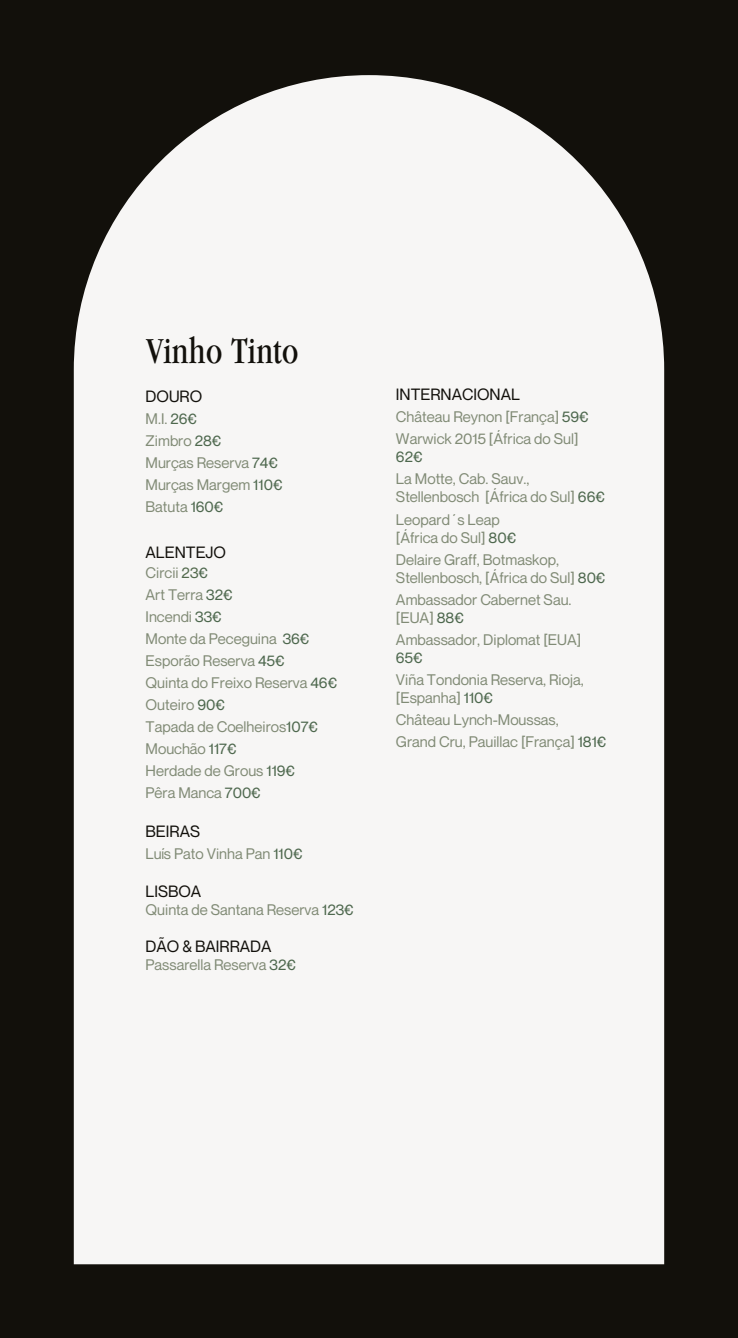
<style>
.page{position:relative;width:738px;height:1338px;background:#fff}
.page>*{position:absolute;margin:0;border:0;box-sizing:border-box;transform-origin:0 0}
.t1{font:condensed 38px "Garamond";color:#12100b}
.t2{font:16px "Neue Montreal";color:#12100b}
.t3{font:15px/22px "Neue Montreal";color:#818b76}
.t4{font:15px "Neue Montreal";color:#4e684e}
.s1{color:#4e684e}
.s2{color:#536a4d}
</style>
<div class="page">
<div style="left:0;top:0;width:737px;height:1338px;background:#12100b"></div>
<div style="left:74px;top:75px;width:589px;height:1189px;background:#f7f6f5"></div>
<h1 class="t1" style="left:146px;top:330px;width:153px">Vinho Tinto</h1>
<p class="t2" style="left:145px;top:386px;width:58px">DOURO</p>
<p class="t3" style="left:145px;top:408px;width:138px">M.I. <span class="s1">26€<br></span>Zimbro <span class="s1">28€<br></span>Murças Reserva <span class="s1">74€<br></span>Murças Margem <span class="s1">110€<br></span>Batuta <span class="s1">160€</span></p>
<p class="t2" style="left:145px;top:543px;width:82px">ALENTEJO</p>
<p class="t3" style="left:145px;top:562px;width:193px">Circii <span class="s2">23</span><span class="s1">€<br></span>Art Terra <span class="s1">32€<br></span>Incendi <span class="s1">33€<br></span>Monte da Peceguina <span class="s1">36€<br></span>Esporão Reserva <span class="s1">45€<br></span>Quinta do Freixo Reserva <span class="s1">46€<br></span>Outeiro <span class="s1">90€<br></span>Tapada de Coelheiros<span class="s1">107€<br></span>Mouchão <span class="s1">117€<br></span>Herdade de Grous <span class="s1">119€<br></span>Pêra Manca <span class="s1">700€</span></p>
<p class="t2" style="left:145px;top:821px;width:56px">BEIRAS</p>
<p class="t3" style="left:145px;top:842px;width:158px">Luís Pato Vinha Pan <span class="s1">110€</span></p>
<p class="t2" style="left:145px;top:882px;width:57px">LISBOA</p>
<p class="t3" style="left:145px;top:899px;width:209px">Quinta de Santana Reserva <span class="s1">123€</span></p>
<p class="t2" style="left:145px;top:937px;width:127px">DÃO &amp; BAIRRADA</p>
<p class="t3" style="left:145px;top:954px;width:152px">Passarella Reserva <span class="s1">32€</span></p>
<p class="t2" style="left:395px;top:385px;width:125px">INTERNACIONAL</p>
<p class="t3" style="left:395px;top:406px;width:194px">Château Reynon [França] <span class="s1">59€<br></span>Warwick 2015 [África do Sul]</p>
<p class="t4" style="left:395px;top:448px;width:28px">62€</p>
<p class="t3" style="left:395px;top:470px;width:210px;line-height:18px">La Motte, Cab. Sauv.,<br>Stellenbosch [África do Sul] <span class="s1">66€</span></p>
<p class="t3" style="left:395px;top:510px;width:121px;line-height:18px">Leopard´s Leap [África do Sul] <span class="s1">80€</span></p>
<p class="t3" style="left:395px;top:550px;width:211px;line-height:18px">Delaire Graff, Botmaskop,<br>Stellenbosch, [África do Sul] <span class="s1">80€</span></p>
<p class="t3" style="left:395px;top:590px;width:177px;line-height:18px">Ambassador Cabernet Sau. [EUA] <span class="s1">88€</span></p>
<p class="t3" style="left:395px;top:628px;width:187px">Ambassador, Diplomat [EUA]</p>
<p class="t4" style="left:395px;top:648px;width:28px">65€</p>
<p class="t3" style="left:395px;top:670px;width:189px;line-height:18px">Viña Tondonia Reserva, Rioja, [Espanha] <span class="s1">110€</span></p>
<p class="t3" style="left:395px;top:708px;width:212px">Château Lynch-Moussas,<br>Grand Cru, Pauillac [França] <span class="s1">181€</span></p>
</div>
